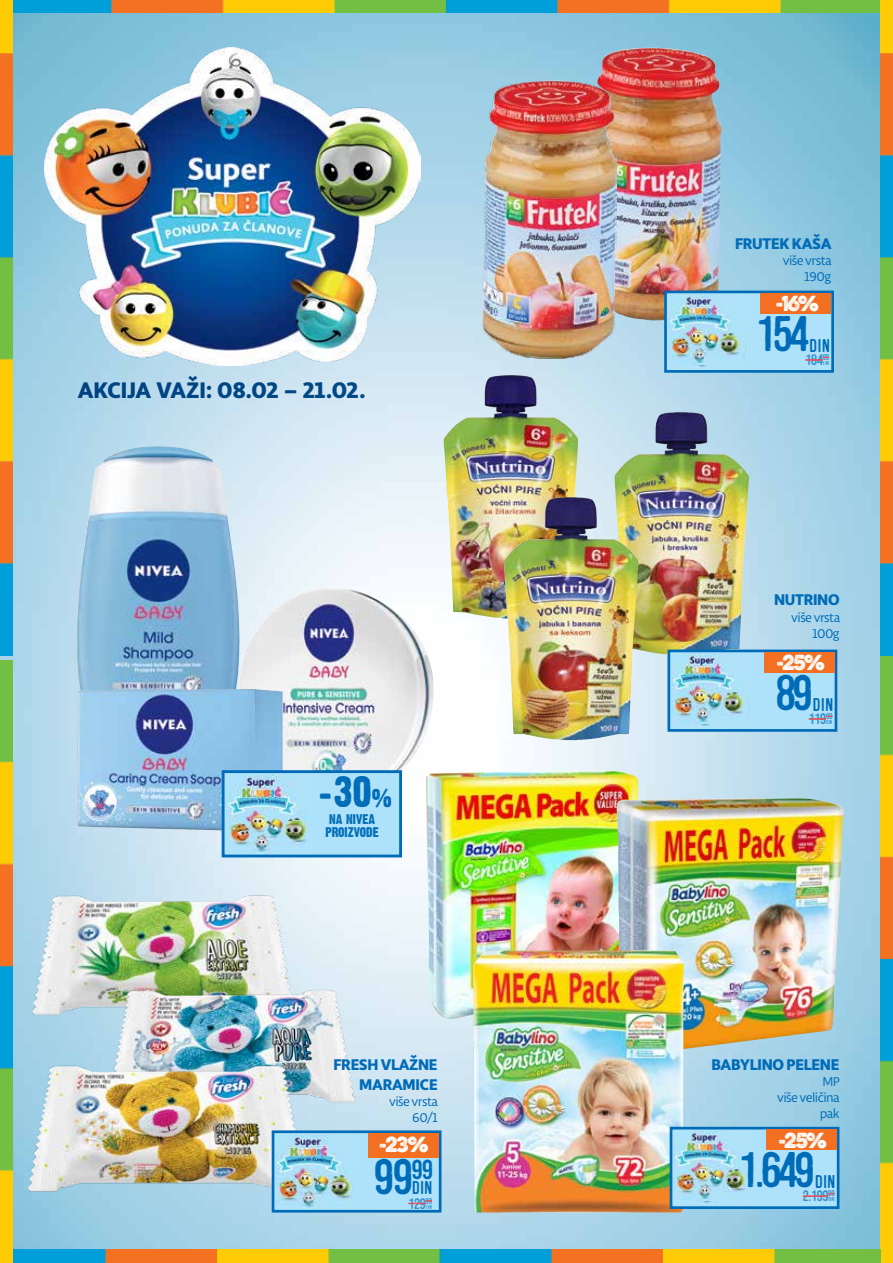
<style>
.page{position:relative;width:893px;height:1263px;background:#fff}
.page>*{position:absolute;margin:0;border:0;box-sizing:border-box;transform-origin:0 0}
.t1{font:49.8px "Mocha Mattari";letter-spacing:-.06em;color:#006cb7}
.t2{font:38.7px "Dirty Headline";color:#006cb7}
.t3{font:27.45px "Mocha Mattari";color:#006cb7}
.t4{font:800 24px "Libertad";letter-spacing:-.01em;color:#00508c}
.t5{font:19.5px "Eveleth Slant";letter-spacing:-.075em;color:#fff}
.t6{font:18.45px "Mocha Mattari";letter-spacing:.04em;color:#006cb7}
.t7{font:800 16.5px/19.8px "Libertad";letter-spacing:-.015em;color:#006cb7;text-align:right}
.t8{font:15.15px "Mocha Mattari";letter-spacing:-.02em;color:#006cb7}
.t9{font:13.5px/16.2px "Libertad";letter-spacing:-.04em;color:#006cb7;text-align:right}
.t10{font:12.3px/12.6px "Dirty Headline";color:#006cb7;text-align:center}
.t11{font:5.7px "Mocha Mattari";letter-spacing:.02em;color:#006cb7}
.s1{font-size:22.65px}
</style>
<div class="page">
<img style="left:0;top:13px;width:880px;height:1250px">
<img style="left:13px;top:0;width:867px;height:13px">
<img style="left:880px;top:655px;width:13px;height:608px">
<img style="left:13px;top:1249px;width:867px;height:13px">
<img style="left:880px;top:0;width:13px;height:655px">
<img style="left:0;top:0;width:13px;height:655px">
<img style="left:13px;top:848px;width:302px;height:167px">
<img style="left:76px;top:446px;width:163px;height:324px">
<img style="left:238px;top:588px;width:197px;height:211px">
<img style="left:80px;top:945px;width:295px;height:185px">
<img style="left:13px;top:1015px;width:315px;height:234px">
<div style="left:273px;top:1132px;width:167px;height:79px;background:#aee2fa"></div>
<img style="left:277px;top:1135px;width:78px;height:72px">
<div style="left:272px;top:1130px;width:169px;height:82px;border:3px solid #006cb7"></div>
<svg style="left:408px;top:1200px;width:24px;height:4px"></svg>
<div style="left:369px;top:1133px;width:70px;height:24px;background:#f36f21"></div>
<img style="left:589px;top:48px;width:67px;height:271px">
<img style="left:482px;top:81px;width:135px;height:278px">
<div style="left:665px;top:292px;width:168px;height:79px;background:#aee2fa"></div>
<img style="left:690px;top:333px;width:57px;height:34px">
<div style="left:664px;top:291px;width:170px;height:82px;border:3px solid #006cb7"></div>
<img style="left:669px;top:295px;width:74px;height:69px">
<svg style="left:805px;top:357px;width:24px;height:4px"></svg>
<div style="left:760px;top:293px;width:71px;height:21px;background:#f36f21"></div>
<img style="left:614px;top:412px;width:133px;height:243px">
<img style="left:443px;top:375px;width:135px;height:244px">
<img style="left:504px;top:497px;width:133px;height:243px">
<div style="left:669px;top:651px;width:167px;height:79px;background:#aee2fa"></div>
<img style="left:693px;top:692px;width:58px;height:34px">
<div style="left:667px;top:649px;width:170px;height:83px;border:3px solid #006cb7"></div>
<img style="left:673px;top:654px;width:73px;height:69px">
<svg style="left:809px;top:716px;width:23px;height:4px"></svg>
<div style="left:764px;top:652px;width:70px;height:21px;background:#f36f21"></div>
<img style="left:77px;top:689px;width:206px;height:142px">
<div style="left:223px;top:772px;width:178px;height:84px;background:#aee2fa"></div>
<img style="left:227px;top:775px;width:80px;height:78px">
<div style="left:222px;top:770px;width:180px;height:87px;border:3px solid #006cb7"></div>
<img style="left:0;top:661px;width:13px;height:602px">
<img style="left:424px;top:770px;width:216px;height:249px">
<img style="left:44px;top:48px;width:376px;height:318px">
<img style="left:616px;top:798px;width:229px;height:255px">
<img style="left:473px;top:950px;width:211px;height:262px">
<div style="left:671px;top:1128px;width:167px;height:79px;background:#aee2fa"></div>
<img style="left:695px;top:1169px;width:58px;height:34px">
<div style="left:670px;top:1127px;width:169px;height:82px;border:3px solid #006cb7"></div>
<img style="left:675px;top:1132px;width:73px;height:68px">
<svg style="left:803px;top:1193px;width:32px;height:4px"></svg>
<div style="left:766px;top:1130px;width:70px;height:20px;background:#f36f21"></div>
<h3 class="t4" style="left:78px;top:373px;width:289px">AKCIJA VAŽI: 08.02 – 21.02.</h3>
<h2 class="t2" style="left:319px;top:766px;width:75px">-30<span class="s1">%</span></h2>
<p class="t10" style="left:326px;top:813px;width:55px">NA NIVEA<br>PROIZVODE</p>
<p class="t7" style="left:334px;top:1053px;width:106px">FRESH VLAŽNE<br>MARAMICE</p>
<p class="t9" style="left:389px;top:1093px;width:50px">više vrsta<br>60/1</p>
<h3 class="t5" style="left:379px;top:1129px;width:51px">-23%</h3>
<h1 class="t1" style="left:374px;top:1150px;width:40px">99</h1>
<h3 class="t3" style="left:412px;top:1154px;width:23px">99</h3>
<h3 class="t6" style="left:412px;top:1178px;width:22px">DIN</h3>
<p class="t8" style="left:408px;top:1195px;width:25px">129<sup>99</sup></p>
<p class="t11" style="left:426px;top:1203px;width:8px">DIN</p>
<p class="t7" style="left:735px;top:233px;width:98px">FRUTEK KAŠA</p>
<p class="t9" style="left:783px;top:252px;width:50px">više vrsta<br>190g</p>
<h3 class="t5" style="left:775px;top:289px;width:45px">-16%</h3>
<h1 class="t1" style="left:756px;top:306px;width:55px">154</h1>
<h3 class="t6" style="left:810px;top:336px;width:22px">DIN</h3>
<p class="t8" style="left:805px;top:351px;width:25px">184<sup>99</sup></p>
<p class="t11" style="left:823px;top:360px;width:8px">DIN</p>
<p class="t7" style="left:774px;top:589px;width:67px">NUTRINO</p>
<p class="t9" style="left:791px;top:609px;width:50px">više vrsta<br>100g</p>
<h1 class="t1" style="left:776px;top:665px;width:38px">89</h1>
<h3 class="t5" style="left:776px;top:648px;width:50px">-25%</h3>
<h3 class="t6" style="left:813px;top:695px;width:22px">DIN</h3>
<p class="t8" style="left:809px;top:710px;width:25px">119<sup>99</sup></p>
<p class="t11" style="left:826px;top:719px;width:8px">DIN</p>
<p class="t7" style="left:711px;top:1053px;width:129px">BABYLINO PELENE</p>
<p class="t9" style="left:777px;top:1073px;width:64px">MP<br>više veličina pak</p>
<h1 class="t1" style="left:738px;top:1142px;width:78px">1.649</h1>
<h3 class="t5" style="left:778px;top:1125px;width:50px">-25%</h3>
<h3 class="t6" style="left:815px;top:1172px;width:22px">DIN</h3>
<p class="t8" style="left:803px;top:1188px;width:33px">2.199<sup>99</sup></p>
<p class="t11" style="left:828px;top:1196px;width:8px">DIN</p>
</div>
